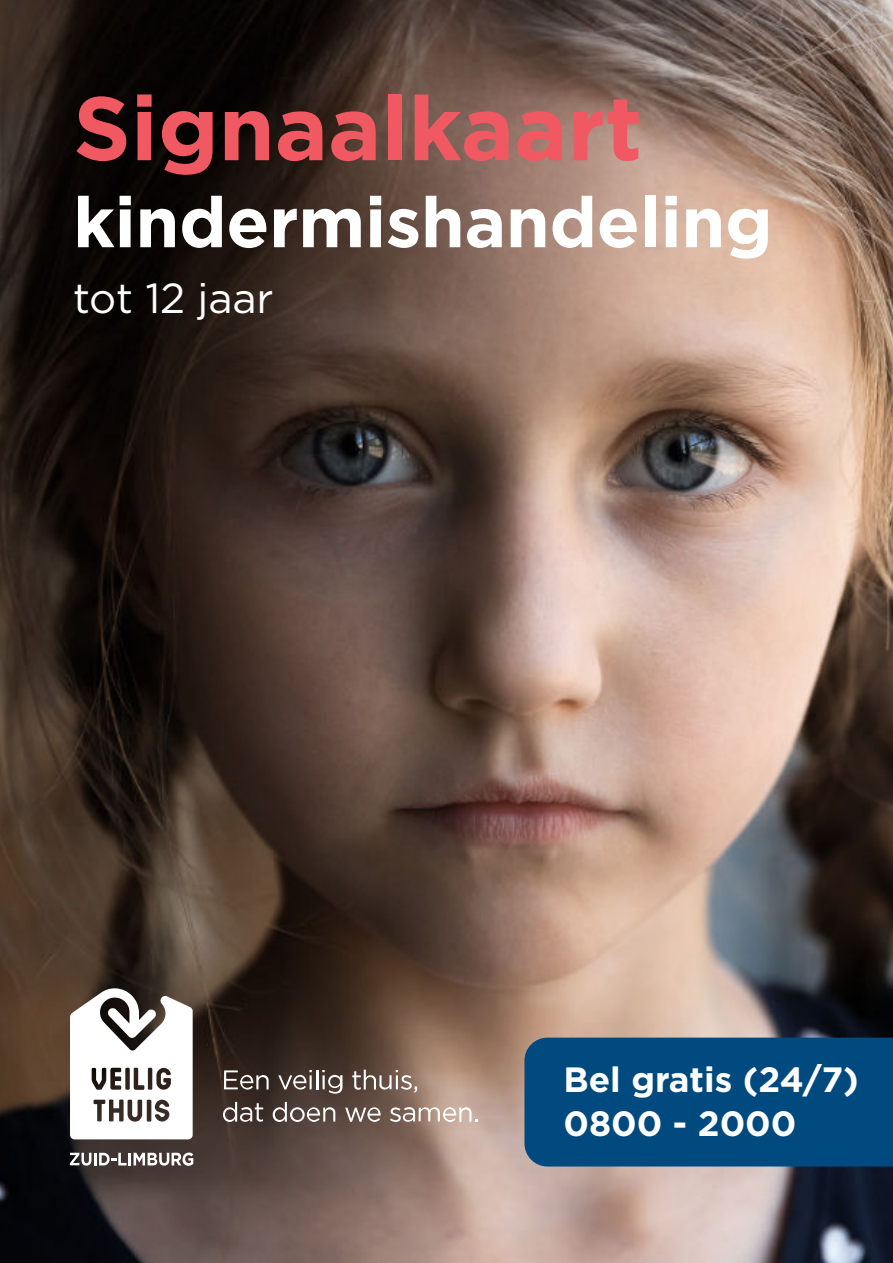
<style>
.page{position:relative;width:893px;height:1263px;background:#fff}
.page>*{position:absolute;margin:0;border:0;box-sizing:border-box;transform-origin:0 0}
.t1{font:700 90px "Gotham";color:#f05961}
.t2{font:700 70.5px "Gotham";letter-spacing:-.005em;color:#fff}
.t3{font:42px "Gotham";letter-spacing:-.005em;color:#fff}
.t4{font:700 35.1px/43.8px "Gotham";color:#fff}
</style>
<div class="page">
<img style="left:0;top:0;width:893px;height:1263px">
<div style="left:524px;top:1037px;width:369px;height:129px;background:#004a7f"></div>
<svg style="left:70px;top:1152px;width:123px;height:14px"></svg>
<svg style="left:224px;top:1070px;width:45px;height:20px"></svg>
<svg style="left:278px;top:1070px;width:65px;height:24px;background:#71655f"></svg>
<svg style="left:352px;top:1070px;width:65px;height:22px"></svg>
<svg style="left:223px;top:1102px;width:40px;height:20px"></svg>
<svg style="left:273px;top:1102px;width:62px;height:20px"></svg>
<svg style="left:345px;top:1107px;width:36px;height:15px"></svg>
<svg style="left:390px;top:1107px;width:87px;height:15px"></svg>
<svg style="left:70px;top:988px;width:123px;height:151px"></svg>
<h1 class="t1" style="left:73px;top:88px;width:571px">Signaalkaart</h1>
<h2 class="t2" style="left:73px;top:191px;width:701px">kindermishandeling</h2>
<p class="t3" style="left:73px;top:280px;width:202px">tot 12 jaar</p>
<p class="t4" style="left:563px;top:1060px;width:297px">Bel gratis (24/7)<br>0800 - 2000</p>
</div>
